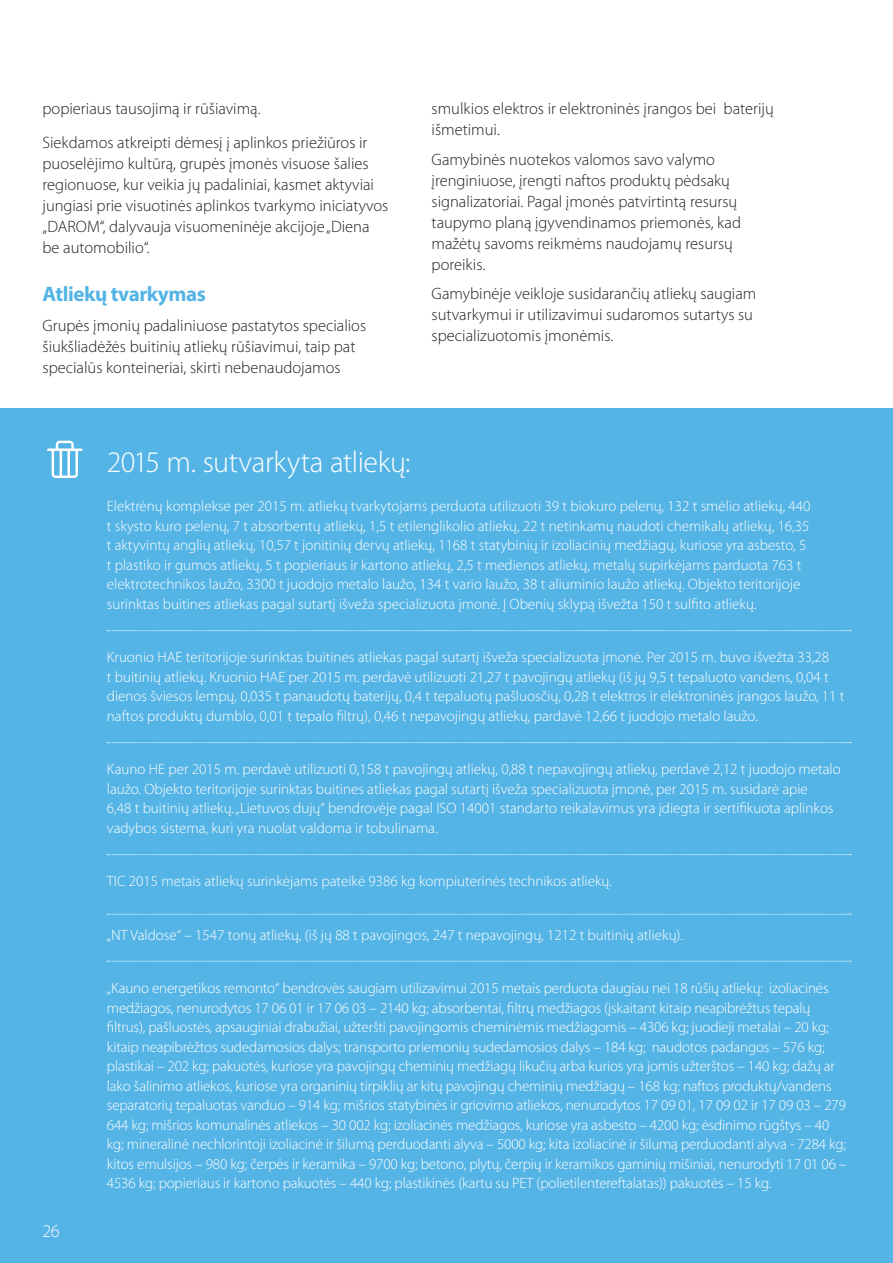
<style>
.page{position:relative;width:893px;height:1263px;background:#fff}
.page>*{position:absolute;margin:0;border:0;box-sizing:border-box;transform-origin:0 0}
.t1{font:300 30px "Myriad Pro";letter-spacing:-.015em;color:#fff}
.t2{font:700 21px "Myriad Pro";letter-spacing:-.02em;color:#54b4e5}
.t3{font:300 18px "Myriad Pro";color:#fff}
.t4{font:300 16.5px/21px "Myriad Pro";color:#231f20}
.t5{font:300 15px/19.5px "Myriad Pro";color:#fff}
</style>
<div class="page">
<div style="left:0;top:408px;width:893px;height:855px;background:#54b4e5"></div>
<svg style="left:107px;top:630px;width:744px;height:1px"></svg>
<svg style="left:107px;top:742px;width:744px;height:1px"></svg>
<svg style="left:107px;top:854px;width:744px;height:1px"></svg>
<svg style="left:107px;top:914px;width:744px;height:1px"></svg>
<svg style="left:107px;top:961px;width:744px;height:1px"></svg>
<svg style="left:47px;top:441px;width:36px;height:37px"></svg>
<p class="t4" style="left:43px;top:99px;width:220px">popieriaus tausojimą ir rūšiavimą.</p>
<p class="t4" style="left:43px;top:132px;width:347px">Siekdamos atkreipti dėmesį į aplinkos priežiūros ir puoselėjimo kultūrą, grupės įmonės visuose šalies regionuose, kur veikia jų padaliniai, kasmet aktyviai jungiasi prie visuotinės aplinkos tvarkymo iniciatyvos „DAROM“, dalyvauja visuomeninėje akcijoje „Diena be automobilio“.</p>
<p class="t2" style="left:43px;top:280px;width:165px">Atliekų tvarkymas</p>
<p class="t4" style="left:43px;top:315px;width:325px">Grupės įmonių padaliniuose pastatytos specialios šiukšliadėžės buitinių atliekų rūšiavimui, taip pat specialūs konteineriai, skirti nebenaudojamos</p>
<p class="t4" style="left:432px;top:99px;width:344px">smulkios elektros ir elektroninės įrangos bei baterijų išmetimui.</p>
<p class="t4" style="left:432px;top:149px;width:311px">Gamybinės nuotekos valomos savo valymo įrenginiuose, įrengti naftos produktų pėdsakų signalizatoriai. Pagal įmonės patvirtintą resursų taupymo planą įgyvendinamos priemonės, kad mažėtų savoms reikmėms naudojamų resursų poreikis.</p>
<p class="t4" style="left:432px;top:284px;width:326px">Gamybinėje veikloje susidarančių atliekų saugiam sutvarkymui ir utilizavimui sudaromos sutartys su specializuotomis įmonėmis.</p>
<p class="t1" style="left:107px;top:445px;width:305px">2015 m. sutvarkyta atliekų:</p>
<p class="t3" style="left:43px;top:1221px;width:18px">26</p>
<p class="t5" style="left:107px;top:497px;width:705px">Elektrėnų komplekse per 2015 m. atliekų tvarkytojams perduota utilizuoti 39 t biokuro pelenų, 132 t smėlio atliekų, 440 t skysto kuro pelenų, 7 t absorbentų atliekų, 1,5 t etilenglikolio atliekų, 22 t netinkamų naudoti chemikalų atliekų, 16,35 t aktyvintų anglių atliekų, 10,57 t jonitinių dervų atliekų, 1168 t statybinių ir izoliacinių medžiagų, kuriose yra asbesto, 5 t plastiko ir gumos atliekų, 5 t popieriaus ir kartono atliekų, 2,5 t medienos atliekų, metalų supirkėjams parduota 763 t elektrotechnikos laužo, 3300 t juodojo metalo laužo, 134 t vario laužo, 38 t aliuminio laužo atliekų. Objekto teritorijoje surinktas buitines atliekas pagal sutartį išveža specializuota įmonė. Į Obenių sklypą išvežta 150 t sulfito atliekų.</p>
<p class="t5" style="left:107px;top:648px;width:739px">Kruonio HAE teritorijoje surinktas buitines atliekas pagal sutartį išveža specializuota įmonė. Per 2015 m. buvo išvežta 33,28<br>t buitinių atliekų. Kruonio HAE per 2015 m. perdavė utilizuoti 21,27 t pavojingų atliekų (iš jų 9,5 t tepaluoto vandens, 0,04 t dienos šviesos lempų, 0,035 t panaudotų baterijų, 0,4 t tepaluotų pašluosčių, 0,28 t elektros ir elektroninės įrangos laužo, 11 t naftos produktų dumblo, 0,01 t tepalo filtrų), 0,46 t nepavojingų atliekų, pardavė 12,66 t juodojo metalo laužo.</p>
<p class="t5" style="left:107px;top:760px;width:735px">Kauno HE per 2015 m. perdavė utilizuoti 0,158 t pavojingų atliekų, 0,88 t nepavojingų atliekų, perdavė 2,12 t juodojo metalo laužo. Objekto teritorijoje surinktas buitines atliekas pagal sutartį išveža specializuota įmonė, per 2015 m. susidarė apie<br>6,48 t buitinių atliekų. „Lietuvos dujų“ bendrovėje pagal ISO 14001 standarto reikalavimus yra įdiegta ir sertifikuota aplinkos vadybos sistema, kuri yra nuolat valdoma ir tobulinama.</p>
<p class="t5" style="left:107px;top:872px;width:507px">TIC 2015 metais atliekų surinkėjams pateikė 9386 kg kompiuterinės technikos atliekų.</p>
<p class="t5" style="left:107px;top:925px;width:578px">„NT Valdose“ – 1547 tonų atliekų, (iš jų 88 t pavojingos, 247 t nepavojingų, 1212 t buitinių atliekų).</p>
<p class="t5" style="left:107px;top:979px;width:741px">„Kauno energetikos remonto“ bendrovės saugiam utilizavimui 2015 metais perduota daugiau nei 18 rūšių atliekų: izoliacinės medžiagos, nenurodytos 17 06 01 ir 17 06 03 – 2140 kg; absorbentai, filtrų medžiagos (įskaitant kitaip neapibrėžtus tepalų filtrus), pašluostės, apsauginiai drabužiai, užteršti pavojingomis cheminėmis medžiagomis – 4306 kg; juodieji metalai – 20 kg; kitaip neapibrėžtos sudedamosios dalys; transporto priemonių sudedamosios dalys – 184 kg; naudotos padangos – 576 kg; plastikai – 202 kg; pakuotės, kuriose yra pavojingų cheminių medžiagų likučių arba kurios yra jomis užterštos – 140 kg; dažų ar lako šalinimo atliekos, kuriose yra organinių tirpiklių ar kitų pavojingų cheminių medžiagų – 168 kg; naftos produktų/vandens separatorių tepaluotas vanduo – 914 kg; mišrios statybinės ir griovimo atliekos, nenurodytos 17 09 01, 17 09 02 ir 17 09 03 – 279<br>644 kg; mišrios komunalinės atliekos – 30 002 kg; izoliacinės medžiagos, kuriose yra asbesto – 4200 kg; ėsdinimo rūgštys – 40 kg; mineralinė nechlorintoji izoliacinė ir šilumą perduodanti alyva – 5000 kg; kita izoliacinė ir šilumą perduodanti alyva - 7284 kg; kitos emulsijos – 980 kg; čerpės ir keramika – 9700 kg; betono, plytų, čerpių ir keramikos gaminių mišiniai, nenurodyti 17 01 06 – 4536 kg; popieriaus ir kartono pakuotės – 440 kg; plastikinės (kartu su PET (polietilentereftalatas)) pakuotės – 15 kg.</p>
</div>
